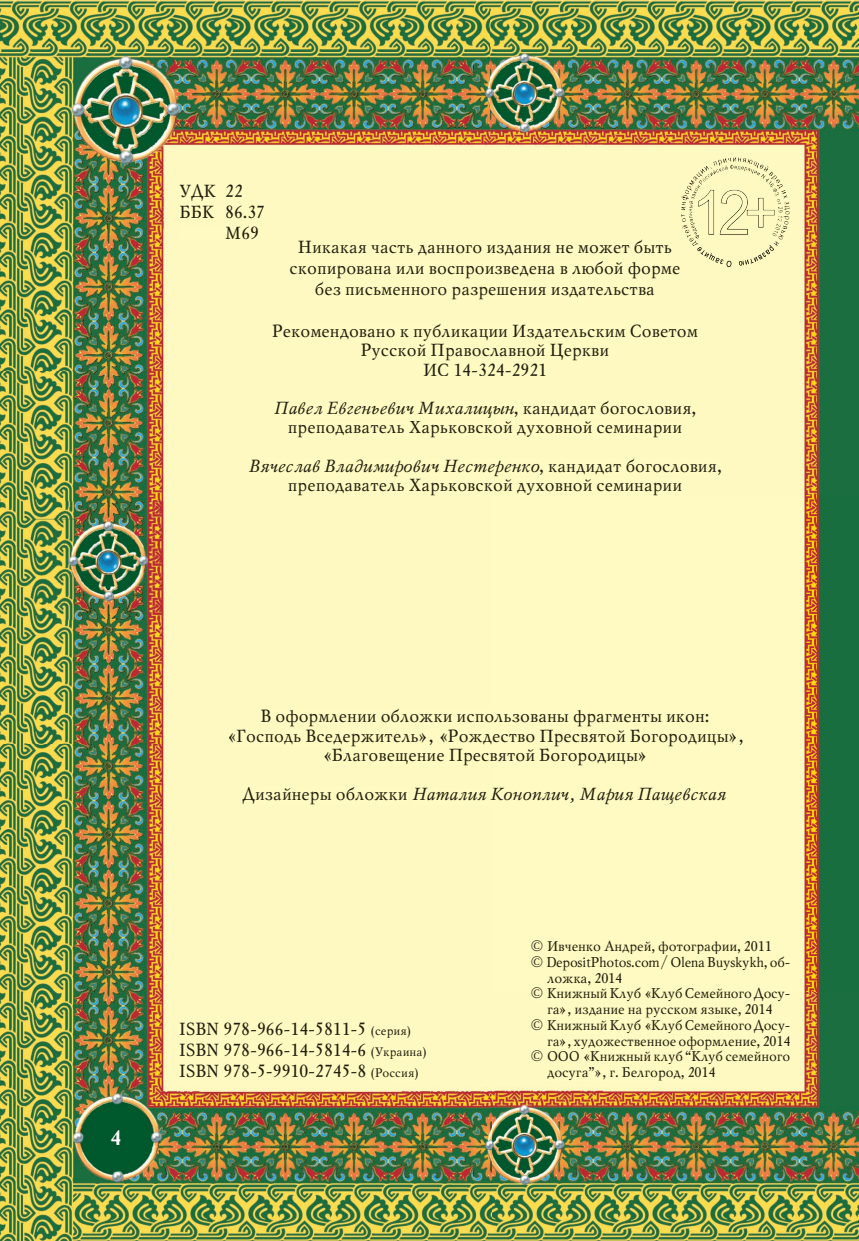
<style>
.page{position:relative;width:859px;height:1241px;background:#fff}
.page>*{position:absolute;margin:0;border:0;box-sizing:border-box;transform-origin:0 0}
.t1{font:700 21px "Mysl";color:#fff}
.t2{font:17.5px/19.2px "Mysl";color:#201d0d;text-align:center}
.t3{font:italic 17.5px "Mysl";color:#201d0d}
.t4{font:14px "Mysl";letter-spacing:-.01em;color:#201d0d}
.s1{font-style:italic}
.s2{font-style:normal}
.s3{font-size:12.25px}
</style>
<div class="page">
<img style="left:0;top:0;width:859px;height:1240px">
<div style="left:298px;top:240px;width:374px;height:15px;background:#fffac1"></div>
<div style="left:290px;top:261px;width:390px;height:17px;background:#fffac1"></div>
<div style="left:316px;top:282px;width:338px;height:17px;background:#fffac1"></div>
<div style="left:531px;top:940px;width:239px;height:14px;background:#fffac1"></div>
<div style="left:531px;top:954px;width:258px;height:16px;background:#fffac1"></div>
<img style="left:547px;top:972px;width:74px;height:12px">
<div style="left:531px;top:987px;width:258px;height:14px;background:#fffac1"></div>
<div style="left:547px;top:1003px;width:224px;height:14px;background:#fffac1"></div>
<div style="left:531px;top:1018px;width:258px;height:14px;background:#fffac1"></div>
<div style="left:547px;top:1035px;width:242px;height:13px;background:#fffac1"></div>
<div style="left:531px;top:1050px;width:259px;height:14px;background:#fffac1"></div>
<div style="left:547px;top:1066px;width:167px;height:14px;background:#fffac1"></div>
<img style="left:180px;top:184px;width:62px;height:17px">
<img style="left:180px;top:205px;width:84px;height:13px">
<img style="left:179px;top:226px;width:79px;height:13px">
<div style="left:243px;top:787px;width:164px;height:17px;background:#fffac1"></div>
<div style="left:412px;top:788px;width:313px;height:16px;background:#fffac1"></div>
<div style="left:180px;top:1022px;width:186px;height:13px;background:#fffac1"></div>
<img style="left:371px;top:1025px;width:39px;height:12px">
<div style="left:180px;top:1043px;width:186px;height:13px;background:#fffac1"></div>
<img style="left:371px;top:1046px;width:55px;height:12px">
<div style="left:180px;top:1064px;width:186px;height:13px;background:#fffac1"></div>
<img style="left:371px;top:1067px;width:46px;height:12px">
<svg style="left:697px;top:247px;width:34px;height:20px"></svg>
<svg style="left:738px;top:246px;width:35px;height:19px"></svg>
<div style="left:272px;top:324px;width:425px;height:17px;background:#fffac1"></div>
<div style="left:361px;top:344px;width:247px;height:16px;background:#fffac1"></div>
<div style="left:423px;top:363px;width:122px;height:13px;background:#fffac1"></div>
<div style="left:274px;top:401px;width:422px;height:17px;background:#fffac1"></div>
<div style="left:288px;top:421px;width:393px;height:16px;background:#fffac1"></div>
<div style="left:249px;top:458px;width:472px;height:18px;background:#fffac1"></div>
<div style="left:288px;top:479px;width:393px;height:16px;background:#fffac1"></div>
<div style="left:261px;top:709px;width:447px;height:17px;background:#fffac1"></div>
<div style="left:229px;top:729px;width:514px;height:16px;background:#fffac1"></div>
<div style="left:324px;top:748px;width:321px;height:16px;background:#fffac1"></div>
<img style="left:686px;top:190px;width:97px;height:56px">
<p class="t2" style="left:179px;top:182px;width:65px">УДК 22</p>
<p class="t2" style="left:179px;top:203px;width:87px">ББК 86.37</p>
<p class="t2" style="left:225px;top:224px;width:35px">М69</p>
<p class="t2" style="left:289px;top:238px;width:392px;line-height:21px">Никакая часть данного издания не может быть скопирована или воспроизведена в любой форме без письменного разрешения издательства</p>
<p class="t2" style="left:272px;top:323px;width:427px">Рекомендовано к публикации Издательским Советом<br>Русской Православной Церкви<br>ИС 14-324-2921</p>
<p class="t2" style="left:273px;top:400px;width:424px"><span class="s1">Павел Евгеньевич Михалицын</span>, кандидат богословия, преподаватель Харьковской духовной семинарии</p>
<p class="t2" style="left:248px;top:457px;width:475px"><span class="s1">Вячеслав Владимирович Нестеренко</span>, кандидат богословия, преподаватель Харьковской духовной семинарии</p>
<p class="t1" style="left:110px;top:1124px;width:12px">4</p>
<p class="t2" style="left:226px;top:708px;width:518px">В оформлении обложки использованы фрагменты икон: «Господь Вседержитель», «Рождество Пресвятой Богородицы», «Благовещение Пресвятой Богородицы»</p>
<p class="t3" style="left:243px;top:787px;width:484px"><span class="s2">Дизайнеры обложки</span> Наталия Коноплич, Мария Пащевская</p>
<p class="t2" style="left:179px;top:1019px;width:250px;line-height:21px;text-align:left">ISBN 978-966-14-5811-5 <span class="s3">(серия)<br></span>ISBN 978-966-14-5814-6 <span class="s3">(Украина)<br></span>ISBN 978-5-9910-2745-8 <span class="s3">(Россия)</span></p>
<p class="t4" style="left:531px;top:940px;width:242px">© Ивченко Андрей, фотографии, 2011</p>
<p class="t4" style="left:531px;top:955px;width:260px">© DepositPhotos.com / Olena Buyskykh, об-</p>
<p class="t4" style="left:547px;top:971px;width:77px">ложка, 2014</p>
<p class="t4" style="left:531px;top:987px;width:260px">© Книжный Клуб «Клуб Семейного Досу-</p>
<p class="t4" style="left:547px;top:1003px;width:227px">га», издание на русском языке, 2014</p>
<p class="t4" style="left:531px;top:1018px;width:260px">© Книжный Клуб «Клуб Семейного Досу-</p>
<p class="t4" style="left:547px;top:1034px;width:245px">га», художественное оформление, 2014</p>
<p class="t4" style="left:531px;top:1050px;width:260px">© ООО «Книжный клуб “Клуб семейного</p>
<p class="t4" style="left:547px;top:1066px;width:170px">досуга”», г. Белгород, 2014</p>
</div>
